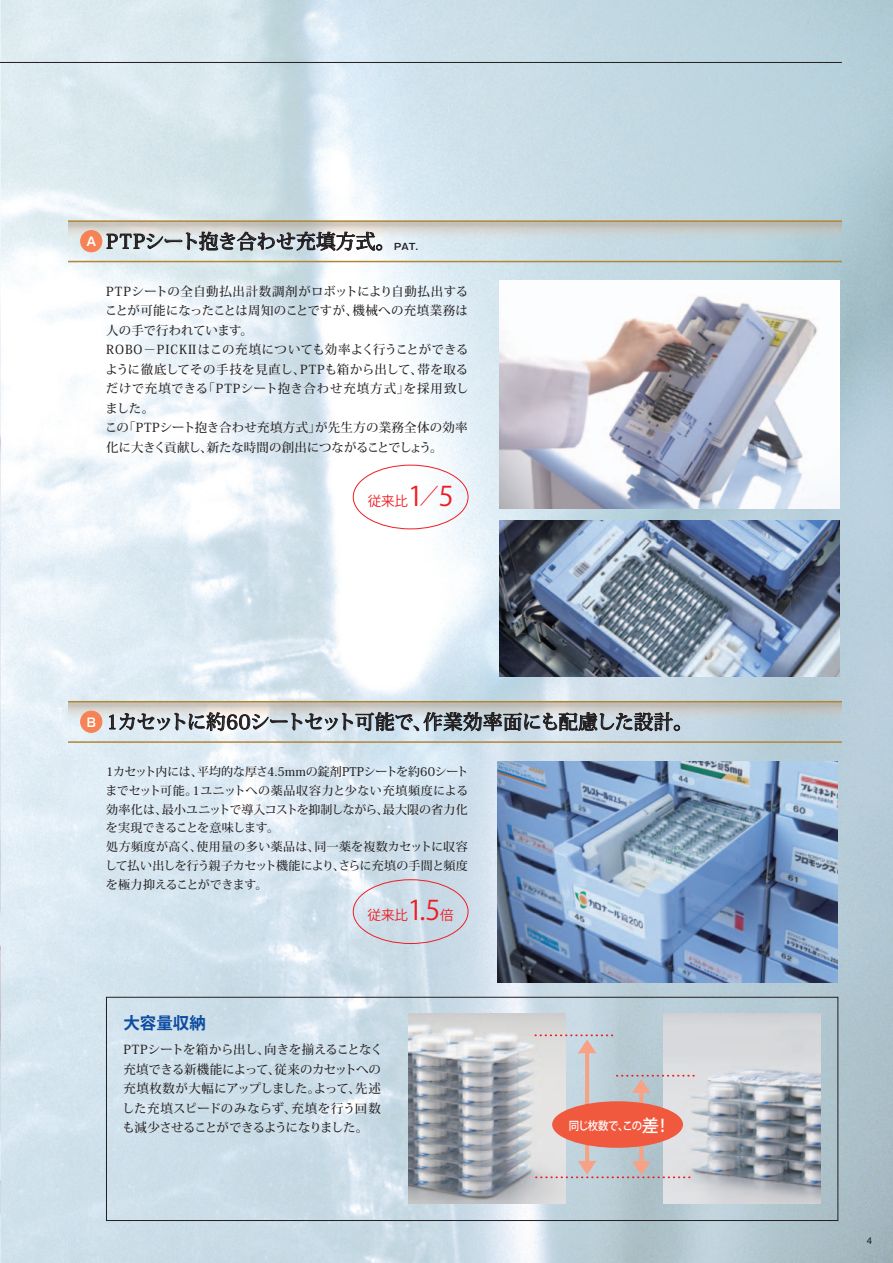
<style>
.page{position:relative;width:893px;height:1263px;background:#fff}
.page>*{position:absolute;margin:0;border:0;box-sizing:border-box;transform-origin:0 0}
.t1{font:500 19.5px "Koz Min Pro";letter-spacing:-.02em;color:#231f20}
.t2{font:500 19.5px "Koz Min Pro";letter-spacing:.01em;color:#231f20}
.t3{font:700 16.5px "Koz Go Pro";color:#0d4da1}
.t4{font:13.5px "Koz Go Pro";letter-spacing:-.005em;color:#ee1d23}
.t5{font:500 12.45px/19.5px "Koz Min Pro";letter-spacing:.01em;color:#231f20}
.t6{font:500 12.45px/19.5px "Koz Min Pro";letter-spacing:-.03em;color:#231f20}
.t7{font:500 12px/18.8px "Koz Min Pro";color:#231f20}
.t8{font:700 12px "Shin Go Pro De";color:#fff}
.t9{font:500 11.55px "Koz Go Pro";letter-spacing:-.06em;color:#fff;scale:.9 1}
.t10{font:9.75px "Helvetica";color:#231f20}
.t11{font:700 9px "Gothic MB101 Pro De";color:#231f20}
.s1{font-family:"Shin Go Pro De";font-weight:700;font-size:12px;color:#fff}
.s2{font-size:27px}
.s3{font-size:21.9px}
.s4{font-size:17.25px}
</style>
<div class="page">
<img style="left:1px;top:0;width:892px;height:1263px">
<svg style="left:0;top:0;width:1px;height:1263px"></svg>
<hr style="left:0;top:500px;width:1px;height:272px;background:#fff">
<img style="left:408px;top:1013px;width:157px;height:190px">
<img style="left:663px;top:1013px;width:158px;height:190px">
<img style="left:500px;top:521px;width:340px;height:155px">
<img style="left:500px;top:281px;width:340px;height:227px">
<img style="left:497px;top:761px;width:340px;height:221px">
<svg style="left:68px;top:702px;width:774px;height:34px;background:#c7cecf"></svg>
<hr style="left:68px;top:701px;width:774px;height:1px;background:#b18534">
<div style="left:81px;top:711px;width:21px;height:21px;background:#f58355;border-radius:50%"></div>
<div style="left:80px;top:711px;width:22px;height:22px;border:1px solid #f58355;border-radius:50%"></div>
<svg style="left:535px;top:1034px;width:161px;height:144px;background:#cfd2d5"></svg>
<div style="left:552px;top:1101px;width:131px;height:47px;background:#f0593e;border-radius:50%"></div>
<svg style="left:109px;top:709px;width:571px;height:22px;background:#a5aaaf"></svg>
<hr style="left:0;top:62px;width:842px;height:1px;background:#231f20">
<svg style="left:68px;top:222px;width:774px;height:33px;background:#cbd5d7"></svg>
<hr style="left:68px;top:220px;width:774px;height:2px;background:#b18534">
<hr style="left:68px;top:741px;width:774px;height:2px;background:#b18534">
<hr style="left:68px;top:261px;width:774px;height:1px;background:#b18534">
<svg style="left:107px;top:232px;width:275px;height:19px;background:#a6acaf"></svg>
<div style="left:81px;top:231px;width:21px;height:21px;background:#f58355;border-radius:50%"></div>
<div style="left:80px;top:230px;width:22px;height:22px;border:1px solid #f58355;border-radius:50%"></div>
<div style="left:106px;top:997px;width:732px;height:224px;border:1px solid #231f20"></div>
<div style="left:353px;top:879px;width:115px;height:65px;border:1px solid #ee1d23;border-radius:50%"></div>
<div style="left:353px;top:465px;width:115px;height:64px;border:1px solid #ee1d23;border-radius:50%"></div>
<h1 class="t2" style="left:86px;top:227px;width:310px"><span class="s1">A</span> PTPシート抱き合わせ充填方式。</h1>
<p class="t11" style="left:394px;top:239px;width:26px">PAT.</p>
<p class="t5" style="left:105px;top:281px;width:365px">PTPシートの全自動払出計数調剤がロボットにより自動払出することが可能になったことは周知のことですが、機械への充填業務は人の手で行われています。<br>ROBO－PICKIIはこの充填についても効率よく行うことができるように徹底してその手技を見直し、PTPも箱から出して、帯を取るだけで充填できる「PTPシート抱き合わせ充填方式」を採用致しました。<br>この「PTPシート抱き合わせ充填方式」が先生方の業務全体の効率化に大きく貢献し、新たな時間の創出につながることでしょう。</p>
<p class="t4" style="left:368px;top:492px;width:87px">従来比<span class="s2">1</span><span class="s3">／</span><span class="s2">5</span></p>
<p class="t8" style="left:87px;top:712px;width:11px">B</p>
<h1 class="t1" style="left:106px;top:708px;width:588px">1カセットに約60シートセット可能で、作業効率面にも配慮した設計。</h1>
<p class="t7" style="left:105px;top:762px;width:365px">1カセット内には、平均的な厚さ4.5mmの錠剤PTPシートを約60シートまでセット可能。1ユニットへの薬品収容力と少ない充填頻度による効率化は、最小ユニットで導入コストを抑制しながら、最大限の省力化を実現できることを意味します。<br>処方頻度が高く、使用量の多い薬品は、同一薬を複数カセットに収容して払い出しを行う親子カセット機能により、さらに充填の手間と頻度を極力抑えることができます。</p>
<p class="t4" style="left:367px;top:907px;width:88px">従来比<span class="s2">1.5</span>倍</p>
<h2 class="t3" style="left:123px;top:1012px;width:84px">大容量収納</h2>
<p class="t6" style="left:122px;top:1039px;width:262px">PTPシートを箱から出し、向きを揃えることなく充填できる新機能によって、従来のカセットへの充填枚数が大幅にアップしました。よって、先述した充填スピードのみならず、充填を行う回数も減少させることができるようになりました。</p>
<p class="t9" style="left:569px;top:1118px;width:114px">同じ枚数で、この<span class="s4">差！</span></p>
<p class="t10" style="left:867px;top:1233px;width:7px">4</p>
</div>
